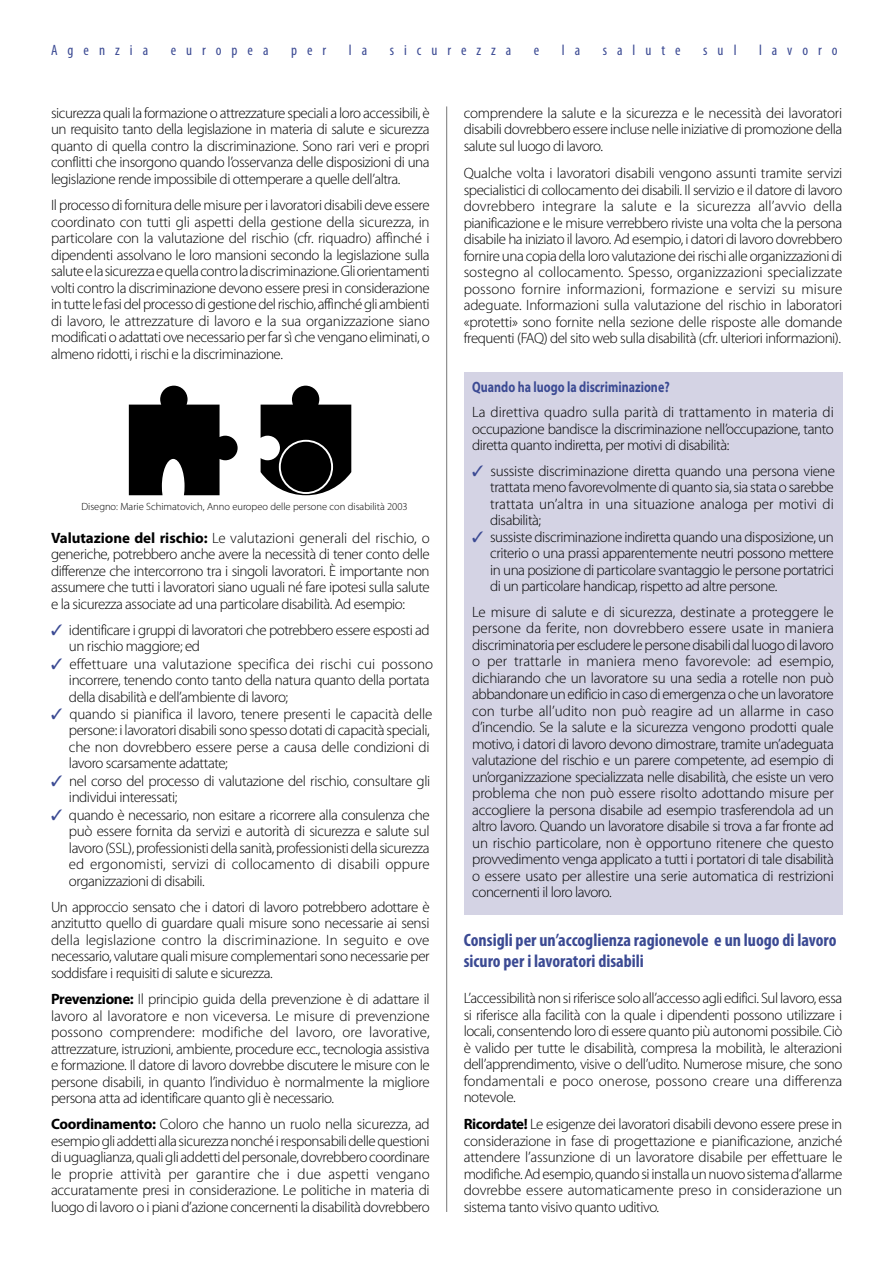
<style>
.page{position:relative;width:893px;height:1263px;background:#fff}
.page>*{position:absolute;margin:0;border:0;box-sizing:border-box;transform-origin:0 0}
.t1{font:700 condensed 18px/21px "Myriad Pro";color:#3b4a93}
.t2{font:300 15px/16.5px "Myriad Pro";letter-spacing:-.03em;color:#000;text-align:justify}
.t3{font:condensed 15px "Myriad Pro";letter-spacing:.67em;color:#3b4a93}
.t4{font:700 15px "Myriad Pro";color:#3b4a93;scale:.8 1}
.t5{font:300 10.5px "Myriad Pro";color:#000}
.s1{font-weight:700}
.s2{color:#3b4a93}
</style>
<div class="page">
<hr style="left:446px;top:106px;width:1px;height:1106px;background:#777">
<div style="left:463px;top:372px;width:379px;height:543px;background:#d4d3e4"></div>
<svg style="left:260px;top:386px;width:91px;height:109px"></svg>
<svg style="left:129px;top:386px;width:108px;height:109px"></svg>
<div style="left:279px;top:440px;width:54px;height:54px;border:2px solid #fff;border-radius:50%"></div>
<p class="t3" style="left:51px;top:44px;width:99px">Agenzia</p>
<p class="t3" style="left:171px;top:44px;width:99px">europea</p>
<p class="t3" style="left:291px;top:44px;width:37px">per</p>
<p class="t3" style="left:349px;top:44px;width:20px">l a</p>
<p class="t3" style="left:389px;top:44px;width:123px">sicurezza</p>
<p class="t3" style="left:534px;top:44px;width:7px">e</p>
<p class="t3" style="left:562px;top:44px;width:20px">l a</p>
<p class="t3" style="left:602px;top:44px;width:80px">salute</p>
<p class="t3" style="left:703px;top:44px;width:35px">sul</p>
<p class="t3" style="left:759px;top:44px;width:80px">lavoro</p>
<p class="t2" style="left:51px;top:106px;width:380px">sicurezza quali la formazione o attrezzature speciali a loro accessibili, è un requisito tanto della legislazione in materia di salute e sicurezza quanto di quella contro la discriminazione. Sono rari veri e propri conflitti che insorgono quando l’osservanza delle disposizioni di una legislazione rende impossibile di ottemperare a quelle dell’altra.</p>
<p class="t2" style="left:51px;top:198px;width:380px">Il processo di fornitura delle misure per i lavoratori disabili deve essere coordinato con tutti gli aspetti della gestione della sicurezza, in particolare con la valutazione del rischio (cfr. riquadro) affinché i dipendenti assolvano le loro mansioni secondo la legislazione sulla salute e la sicurezza e quella contro la discriminazione. Gli orientamenti volti contro la discriminazione devono essere presi in considerazione in tutte le fasi del processo di gestione del rischio, affinché gli ambienti di lavoro, le attrezzature di lavoro e la sua organizzazione siano modificati o adattati ove necessario per far sì che vengano eliminati, o almeno ridotti, i rischi e la discriminazione.</p>
<p class="t5" style="left:81px;top:503px;width:328px">Disegno: Marie Schimatovich, Anno europeo delle persone con disabilità 2003</p>
<p class="t2" style="left:51px;top:531px;width:380px"><span class="s1">Valutazione del rischio:</span> Le valutazioni generali del rischio, o generiche, potrebbero anche avere la necessità di tener conto delle differenze che intercorrono tra i singoli lavoratori. È importante non assumere che tutti i lavoratori siano uguali né fare ipotesi sulla salute e la sicurezza associate ad una particolare disabilità. Ad esempio:</p>
<p class="t2" style="left:69px;top:623px;width:362px;text-indent:-18px"><span class="s2">✓</span> identificare i gruppi di lavoratori che potrebbero essere esposti ad un rischio maggiore; ed</p>
<p class="t2" style="left:69px;top:657px;width:365px;text-align:left;text-indent:-18px"><span class="s2">✓</span> effettuare una valutazione specifica dei rischi cui possono incorrere, tenendo conto tanto della natura quanto della portata della disabilità e dell’ambiente di lavoro;</p>
<p class="t2" style="left:69px;top:707px;width:365px;text-align:left;text-indent:-18px"><span class="s2">✓</span> quando si pianifica il lavoro, tenere presenti le capacità delle persone: i lavoratori disabili sono spesso dotati di capacità speciali, che non dovrebbero essere perse a causa delle condizioni di lavoro scarsamente adattate;</p>
<p class="t2" style="left:69px;top:774px;width:363px;text-indent:-18px"><span class="s2">✓</span> nel corso del processo di valutazione del rischio, consultare gli individui interessati;</p>
<p class="t2" style="left:69px;top:808px;width:362px;text-indent:-18px"><span class="s2">✓</span> quando è necessario, non esitare a ricorrere alla consulenza che può essere fornita da servizi e autorità di sicurezza e salute sul lavoro (SSL), professionisti della sanità, professionisti della sicurezza ed ergonomisti, servizi di collocamento di disabili oppure organizzazioni di disabili.</p>
<p class="t2" style="left:51px;top:900px;width:380px">Un approccio sensato che i datori di lavoro potrebbero adottare è anzitutto quello di guardare quali misure sono necessarie ai sensi della legislazione contro la discriminazione. In seguito e ove necessario, valutare quali misure complementari sono necessarie per soddisfare i requisiti di salute e sicurezza.</p>
<p class="t2" style="left:51px;top:992px;width:380px"><span class="s1">Prevenzione:</span> Il principio guida della prevenzione è di adattare il lavoro al lavoratore e non viceversa. Le misure di prevenzione possono comprendere: modifiche del lavoro, ore lavorative, attrezzature, istruzioni, ambiente, procedure ecc., tecnologia assistiva e formazione. Il datore di lavoro dovrebbe discutere le misure con le persone disabili, in quanto l’individuo è normalmente la migliore persona atta ad identificare quanto gli è necessario.</p>
<p class="t2" style="left:51px;top:1118px;width:380px"><span class="s1">Coordinamento:</span> Coloro che hanno un ruolo nella sicurezza, ad esempio gli addetti alla sicurezza nonché i responsabili delle questioni di uguaglianza, quali gli addetti del personale, dovrebbero coordinare le proprie attività per garantire che i due aspetti vengano accuratamente presi in considerazione. Le politiche in materia di luogo di lavoro o i piani d’azione concernenti la disabilità dovrebbero</p>
<p class="t2" style="left:463px;top:106px;width:380px">comprendere la salute e la sicurezza e le necessità dei lavoratori disabili dovrebbero essere incluse nelle iniziative di promozione della salute sul luogo di lavoro.</p>
<p class="t2" style="left:463px;top:166px;width:380px">Qualche volta i lavoratori disabili vengono assunti tramite servizi specialistici di collocamento dei disabili. Il servizio e il datore di lavoro dovrebbero integrare la salute e la sicurezza all’avvio della pianificazione e le misure verrebbero riviste una volta che la persona disabile ha iniziato il lavoro. Ad esempio, i datori di lavoro dovrebbero fornire una copia della loro valutazione dei rischi alle organizzazioni di sostegno al collocamento. Spesso, organizzazioni specializzate possono fornire informazioni, formazione e servizi su misure adeguate. Informazioni sulla valutazione del rischio in laboratori «protetti» sono fornite nella sezione delle risposte alle domande frequenti (FAQ) del sito web sulla disabilità (cfr. ulteriori informazioni).</p>
<p class="t4" style="left:472px;top:381px;width:248px">Quando ha luogo la discriminazione?</p>
<p class="t2" style="left:472px;top:405px;width:363px">La direttiva quadro sulla parità di trattamento in materia di occupazione bandisce la discriminazione nell’occupazione, tanto diretta quanto indiretta, per motivi di disabilità:</p>
<p class="t2" style="left:490px;top:464px;width:346px;text-indent:-18px"><span class="s2">✓</span> sussiste discriminazione diretta quando una persona viene trattata meno favorevolmente di quanto sia, sia stata o sarebbe trattata un’altra in una situazione analoga per motivi di disabilità;</p>
<p class="t2" style="left:490px;top:530px;width:345px;text-indent:-18px"><span class="s2">✓</span> sussiste discriminazione indiretta quando una disposizione, un criterio o una prassi apparentemente neutri possono mettere in una posizione di particolare svantaggio le persone portatrici di un particolare handicap, rispetto ad altre persone.</p>
<p class="t2" style="left:472px;top:605px;width:363px">Le misure di salute e di sicurezza, destinate a proteggere le persone da ferite, non dovrebbero essere usate in maniera discriminatoria per escludere le persone disabili dal luogo di lavoro o per trattarle in maniera meno favorevole: ad esempio, dichiarando che un lavoratore su una sedia a rotelle non può abbandonare un edificio in caso di emergenza o che un lavoratore con turbe all’udito non può reagire ad un allarme in caso d’incendio. Se la salute e la sicurezza vengono prodotti quale motivo, i datori di lavoro devono dimostrare, tramite un’adeguata valutazione del rischio e un parere competente, ad esempio di un’organizzazione specializzata nelle disabilità, che esiste un vero problema che non può essere risolto adottando misure per accogliere la persona disabile ad esempio trasferendola ad un altro lavoro. Quando un lavoratore disabile si trova a far fronte ad un rischio particolare, non è opportuno ritenere che questo provvedimento venga applicato a tutti i portatori di tale disabilità o essere usato per allestire una serie automatica di restrizioni concernenti il loro lavoro.</p>
<p class="t1" style="left:463px;top:931px;width:374px">Consigli per un’accoglienza ragionevole e un luogo di lavoro sicuro per i lavoratori disabili</p>
<p class="t2" style="left:463px;top:991px;width:380px">L’accessibilità non si riferisce solo all’accesso agli edifici. Sul lavoro, essa si riferisce alla facilità con la quale i dipendenti possono utilizzare i locali, consentendo loro di essere quanto più autonomi possibile. Ciò è valido per tutte le disabilità, compresa la mobilità, le alterazioni dell’apprendimento, visive o dell’udito. Numerose misure, che sono fondamentali e poco onerose, possono creare una differenza notevole.</p>
<p class="t2" style="left:463px;top:1118px;width:380px"><span class="s1">Ricordate!</span> Le esigenze dei lavoratori disabili devono essere prese in considerazione in fase di progettazione e pianificazione, anziché attendere l’assunzione di un lavoratore disabile per effettuare le modifiche. Ad esempio, quando si installa un nuovo sistema d’allarme dovrebbe essere automaticamente preso in considerazione un sistema tanto visivo quanto uditivo.</p>
</div>
